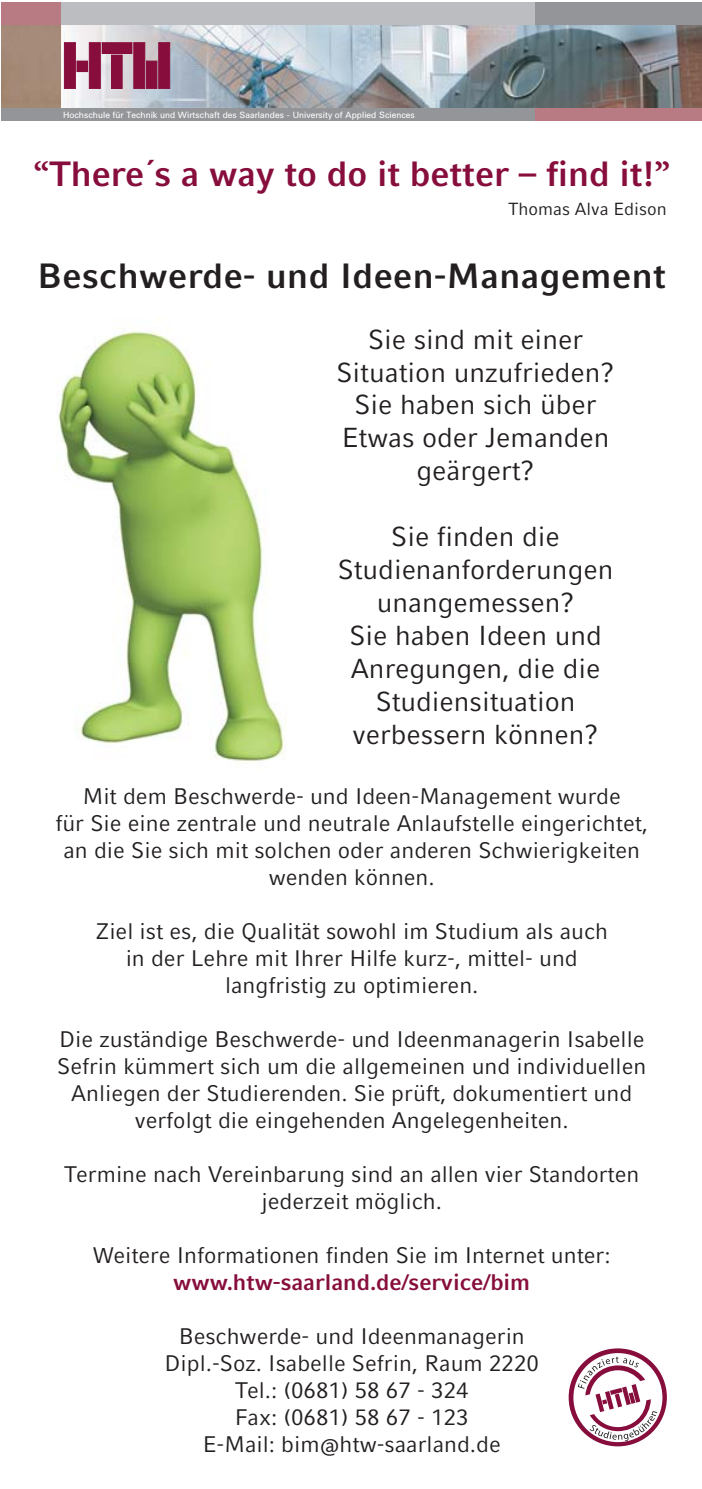
<style>
.page{position:relative;width:702px;height:1489px;background:#fff}
.page>*{position:absolute;margin:0;border:0;box-sizing:border-box;transform-origin:0 0}
.t1{font:700 35px "Compatil Fact LT";color:#870e3c}
.t2{font:700 35px "Compatil Fact LT";letter-spacing:.015em;color:#231f20}
.t3{font:27.5px/33px "Compatil Fact LT";color:#231f20;text-align:center}
.t4{font:22.5px/27px "Compatil Fact LT";color:#231f20;text-align:center}
.t5{font:700 22.5px "Compatil Fact LT";color:#870e3c}
.t6{font:17.5px "Compatil Fact LT";color:#231f20}
.t7{font:9px "Univers BQ";color:#fff}
.s1{font-family:"Minion Pro"}
</style>
<div class="page">
<img style="left:61px;top:25px;width:641px;height:83px">
<div style="left:54px;top:2px;width:532px;height:23px;background:#bbbdc0"></div>
<div style="left:535px;top:2px;width:167px;height:23px;background:#939598"></div>
<div style="left:89px;top:43px;width:11px;height:45px;background:#870e3c"></div>
<div style="left:89px;top:42px;width:12px;height:47px;border:1px solid #870e3c"></div>
<div style="left:77px;top:61px;width:11px;height:11px;background:#870e3c"></div>
<div style="left:112px;top:55px;width:10px;height:33px;background:#870e3c"></div>
<div style="left:111px;top:55px;width:12px;height:34px;border:1px solid #870e3c"></div>
<div style="left:102px;top:43px;width:30px;height:10px;background:#870e3c"></div>
<div style="left:102px;top:42px;width:30px;height:12px;border:1px solid #870e3c"></div>
<div style="left:64px;top:43px;width:11px;height:45px;background:#870e3c"></div>
<div style="left:64px;top:42px;width:12px;height:47px;border:1px solid #870e3c"></div>
<div style="left:134px;top:43px;width:11px;height:45px;background:#870e3c"></div>
<div style="left:134px;top:42px;width:11px;height:47px;border:1px solid #870e3c"></div>
<div style="left:159px;top:43px;width:11px;height:45px;background:#870e3c"></div>
<div style="left:158px;top:42px;width:12px;height:47px;border:1px solid #870e3c"></div>
<div style="left:147px;top:61px;width:10px;height:27px;background:#870e3c"></div>
<div style="left:146px;top:61px;width:11px;height:28px;border:1px solid #870e3c"></div>
<div style="left:1px;top:25px;width:60px;height:83px;background:#a58a78"></div>
<div style="left:1px;top:2px;width:60px;height:23px;background:#b97b83"></div>
<div style="left:1px;top:108px;width:695px;height:13px;background:#939598"></div>
<div style="left:535px;top:108px;width:167px;height:13px;background:#b97b83"></div>
<img style="left:58px;top:331px;width:228px;height:433px">
<svg style="left:569px;top:1348px;width:98px;height:98px"></svg>
<p class="t7" style="left:63px;top:111px;width:353px">Hochschule für Technik und Wirtschaft des Saarlandes - University of Applied Sciences</p>
<h1 class="t1" style="left:34px;top:161px;width:638px"><span class="s1">“</span>There´s a way to do it better – find it!<span class="s1">”</span></h1>
<p class="t6" style="left:508px;top:203px;width:160px">Thomas Alva Edison</p>
<h1 class="t2" style="left:38px;top:263px;width:630px">Beschwerde- und Ideen-Management</h1>
<p class="t3" style="left:337px;top:326px;width:280px">Sie sind mit einer<br>Situation unzufrieden?<br>Sie haben sich über<br>Etwas oder Jemanden geärgert?</p>
<p class="t3" style="left:338px;top:523px;width:277px">Sie finden die<br>Studienanforderungen unangemessen?<br>Sie haben Ideen und<br>Anregungen, die die<br>Studiensituation verbessern können?</p>
<p class="t4" style="left:55px;top:785px;width:594px">Mit dem Beschwerde- und Ideen-Management wurde<br>für Sie eine zentrale und neutrale Anlaufstelle eingerichtet, an die Sie sich mit solchen oder anderen Schwierigkeiten wenden können.</p>
<p class="t4" style="left:95px;top:920px;width:514px">Ziel ist es, die Qualität sowohl im Studium als auch in der Lehre mit Ihrer Hilfe kurz-, mittel- und langfristig zu optimieren.</p>
<p class="t4" style="left:57px;top:1028px;width:591px">Die zuständige Beschwerde- und Ideenmanagerin Isabelle Sefrin kümmert sich um die allgemeinen und individuellen Anliegen der Studierenden. Sie prüft, dokumentiert und verfolgt die eingehenden Angelegenheiten.</p>
<p class="t4" style="left:64px;top:1163px;width:577px">Termine nach Vereinbarung sind an allen vier Standorten jederzeit möglich.</p>
<p class="t4" style="left:93px;top:1244px;width:520px">Weitere Informationen finden Sie im Internet unter:</p>
<p class="t5" style="left:173px;top:1274px;width:358px">www.htw-saarland.de/service/bim</p>
<p class="t4" style="left:165px;top:1325px;width:376px">Beschwerde- und Ideenmanagerin<br>Dipl.-Soz. Isabelle Sefrin, Raum 2220<br>Tel.: (0681) 58 67 - 324<br>Fax: (0681) 58 67 - 123<br>E-Mail: bim@htw-saarland.de</p>
</div>
